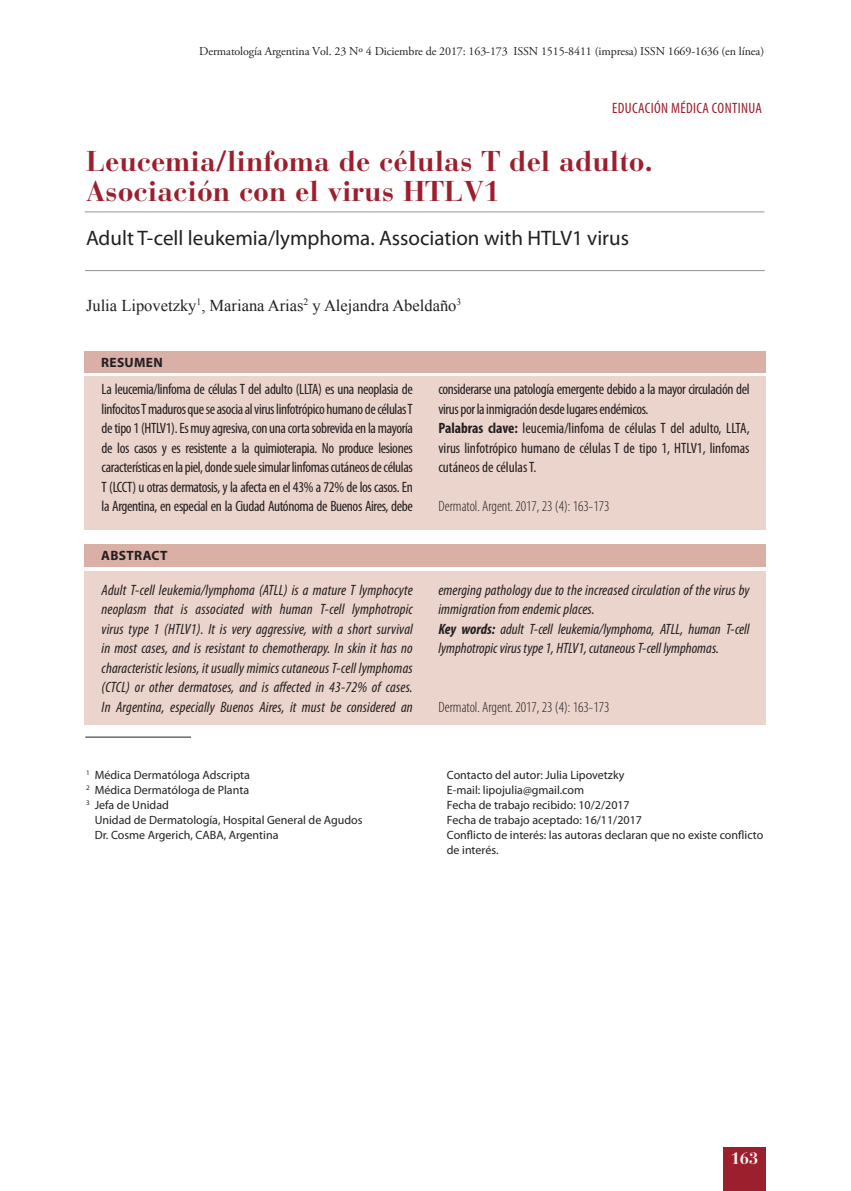
<style>
.page{position:relative;width:851px;height:1191px;background:#fff}
.page>*{position:absolute;margin:0;border:0;box-sizing:border-box;transform-origin:0 0}
.t1{font:700 28.5px/30px "Bauer Bodoni Std";color:#9c1f2d}
.t2{font:21px "Myriad Pro";color:#231f20}
.t3{font:16.5px "Times New Roman";color:#231f20}
.t4{font:700 16.5px "Bauer Bodoni Std";color:#fff}
.t5{font:condensed 15px/19.5px "Myriad Pro";letter-spacing:-.025em;color:#231f20;text-align:justify}
.t6{font:italic condensed 15px/19.5px "Myriad Pro";letter-spacing:.01em;color:#231f20;text-align:justify}
.t7{font:300 condensed 15px "Myriad Pro";color:#231f20}
.t8{font:condensed 15px "Myriad Pro";letter-spacing:.025em;color:#9c1f2d}
.t9{font:700 13.5px "Myriad Pro";letter-spacing:.025em;color:#231f20}
.t10{font:12px/15px "Myriad Pro";color:#231f20}
.t11{font:12px "Adobe Garamond Pro";letter-spacing:-.01em;color:#231f20}
.s1{font-weight:700}
</style>
<div class="page">
<div style="left:723px;top:1146px;width:42px;height:45px;background:#9c1f2d"></div>
<div style="left:85px;top:571px;width:680px;height:153px;background:#ebd4cc"></div>
<div style="left:84px;top:544px;width:681px;height:22px;background:#dab0a6"></div>
<div style="left:84px;top:376px;width:681px;height:154px;background:#ebd4cc"></div>
<div style="left:84px;top:351px;width:681px;height:22px;background:#dab0a6"></div>
<hr style="left:85px;top:736px;width:106px;height:1px;background:#231f20">
<hr style="left:84px;top:211px;width:680px;height:1px;background:#939598">
<hr style="left:85px;top:270px;width:679px;height:1px;background:#939598">
<p class="t11" style="left:199px;top:44px;width:566px">Dermatología Argentina Vol. 23 Nº 4 Diciembre de 2017: 163-173 ISSN 1515-8411 (impresa) ISSN 1669-1636 (en línea)</p>
<p class="t8" style="left:612px;top:98px;width:151px">EDUCACIÓN MÉDICA CONTINUA</p>
<h1 class="t1" style="left:86px;top:146px;width:568px">Leucemia/linfoma de células T del adulto.<br>Asociación con el virus HTLV1</h1>
<h2 class="t2" style="left:86px;top:225px;width:544px">Adult T-cell leukemia/lymphoma. Association with HTLV1 virus</h2>
<p class="t3" style="left:86px;top:294px;width:377px">Julia Lipovetzky<sup>1</sup>, Mariana Arias<sup>2</sup> y Alejandra Abeldaño<sup>3</sup></p>
<p class="t9" style="left:101px;top:353px;width:63px">RESUMEN</p>
<p class="t5" style="left:102px;top:379px;width:313px">La leucemia/linfoma de células T del adulto (LLTA) es una neoplasia de linfocitos T maduros que se asocia al virus linfotrópico humano de células T de tipo 1 (HTLV1). Es muy agresiva, con una corta sobrevida en la mayoría de los casos y es resistente a la quimioterapia. No produce lesiones características en la piel, donde suele simular linfomas cutáneos de células T (LCCT) u otras dermatosis, y la afecta en el 43% a 72% de los casos. En la Argentina, en especial en la Ciudad Autónoma de Buenos Aires, debe</p>
<p class="t5" style="left:438px;top:379px;width:313px;text-align:left">considerarse una patología emergente debido a la mayor circulación del virus por la inmigración desde lugares endémicos.<br><span class="s1">Palabras clave:</span> leucemia/linfoma de células T del adulto, LLTA, virus linfotrópico humano de células T de tipo 1, HTLV1, linfomas cutáneos de células T.</p>
<p class="t7" style="left:438px;top:498px;width:173px">Dermatol. Argent. 2017, 23 (4): 163-173</p>
<p class="t9" style="left:101px;top:546px;width:68px">ABSTRACT</p>
<p class="t6" style="left:102px;top:580px;width:313px">Adult T-cell leukemia/lymphoma (ATLL) is a mature T lymphocyte neoplasm that is associated with human T-cell lymphotropic virus type 1 (HTLV1). It is very aggressive, with a short survival in most cases, and is resistant to chemotherapy. In skin it has no characteristic lesions, it usually mimics cutaneous T-cell lymphomas (CTCL) or other dermatoses, and is affected in 43-72% of cases.<br>In Argentina, especially Buenos Aires, it must be considered an</p>
<p class="t6" style="left:438px;top:580px;width:313px;text-align:left">emerging pathology due to the increased circulation of the virus by immigration from endemic places.<br><span class="s1">Key words:</span> adult T-cell leukemia/lymphoma, ATLL, human T-cell lymphotropic virus type 1, HTLV1, cutaneous T-cell lymphomas.</p>
<p class="t7" style="left:438px;top:699px;width:173px">Dermatol. Argent. 2017, 23 (4): 163-173</p>
<p class="t10" style="left:86px;top:767px;width:165px;text-align:justify"><sup>1</sup> Médica Dermatóloga Adscripta <sup>2</sup> Médica Dermatóloga de Planta <sup>3</sup> Jefa de Unidad</p>
<p class="t10" style="left:95px;top:812px;width:269px">Unidad de Dermatología, Hospital General de Agudos<br>Dr. Cosme Argerich, CABA, Argentina</p>
<p class="t10" style="left:447px;top:767px;width:318px">Contacto del autor: Julia Lipovetzky<br>E-mail: lipojulia@gmail.com<br>Fecha de trabajo recibido: 10/2/2017<br>Fecha de trabajo aceptado: 16/11/2017<br>Conflicto de interés: las autoras declaran que no existe conflicto de interés.</p>
<p class="t4" style="left:730px;top:1148px;width:29px">163</p>
</div>
